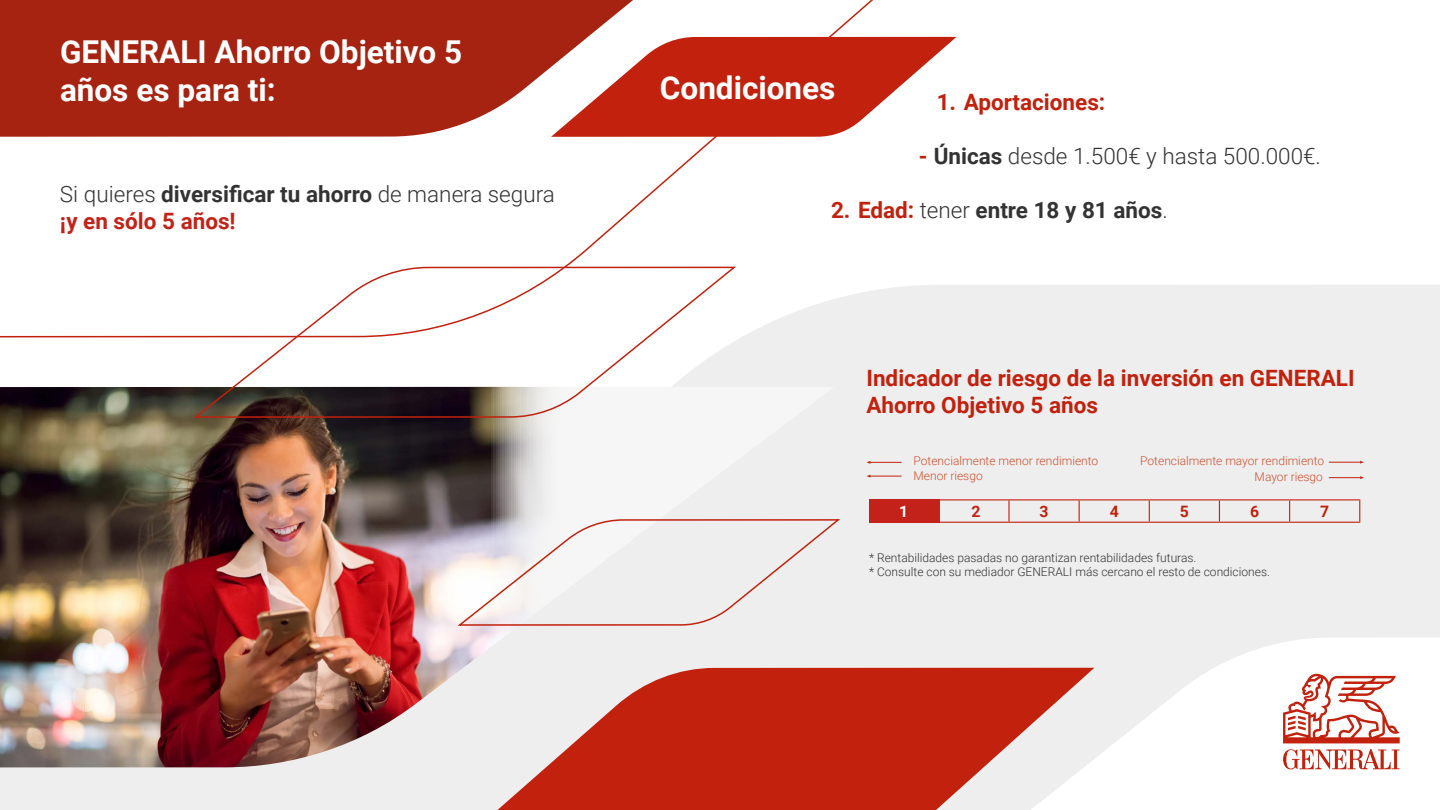
<style>
.page{position:relative;width:1440px;height:810px;background:#fff}
.page>*{position:absolute;margin:0;border:0;box-sizing:border-box;transform-origin:0 0}
.H3-BLANCO{font:700 31.5px/37.8px "Roboto";color:#fff}
.Cuerpo_gris{font:300 22.5px "Roboto";color:#333}
.Cuerpo_gris-2{font:700 22.5px/27px "Roboto";color:#c1210d}
.t1{font:700 22.5px "Roboto";color:#333}
.Cuerpo_gris-3{font:700 22.5px "Roboto";color:#c22218}
.t2{font:700 15.75px "Roboto";color:#c1210d}
.t3{font:700 15.75px "Roboto";color:#c22218}
.Notas{font:700 15.75px "Roboto";color:#fff}
.Notas-2{font:300 12px "Roboto";color:#333}
.Notas-3{font:300 12px "Roboto";color:#ce502f}
.s1{font-weight:700}
.s2{font-weight:700;color:#c1210d}
.s3{color:#c1210d}
.s4{font-weight:300}
</style>
<div class="page">
<div style="left:0;top:746px;width:280px;height:64px;background:#eee"></div>
<div style="left:159px;top:285px;width:1281px;height:525px;background:#eee"></div>
<svg style="left:0;top:0;width:817px;height:137px;background:#b24030"></svg>
<svg style="left:551px;top:37px;width:405px;height:100px"></svg>
<svg style="left:888px;top:637px;width:552px;height:173px"></svg>
<svg style="left:1283px;top:749px;width:117px;height:20px"></svg>
<svg style="left:1283px;top:673px;width:117px;height:70px"></svg>
<div style="left:567px;top:387px;width:267px;height:281px;background:#eee"></div>
<img style="left:0;top:387px;width:567px;height:381px">
<svg style="left:424px;top:668px;width:670px;height:142px;background:#d0685b"></svg>
<svg style="left:194px;top:266px;width:544px;height:153px"></svg>
<svg style="left:458px;top:518px;width:384px;height:109px"></svg>
<hr style="left:1009px;top:499px;width:70px;height:1px;background:#c1210d">
<hr style="left:1079px;top:499px;width:70px;height:1px;background:#c1210d">
<svg style="left:1079px;top:500px;width:1px;height:22px"></svg>
<hr style="left:1149px;top:499px;width:70px;height:1px;background:#c1210d">
<svg style="left:1149px;top:500px;width:1px;height:22px"></svg>
<hr style="left:1219px;top:499px;width:71px;height:1px;background:#c1210d">
<svg style="left:1219px;top:500px;width:1px;height:22px"></svg>
<hr style="left:1290px;top:499px;width:70px;height:1px;background:#c1210d">
<svg style="left:1289px;top:500px;width:1px;height:22px"></svg>
<svg style="left:1359px;top:500px;width:1px;height:22px"></svg>
<hr style="left:1009px;top:522px;width:70px;height:1px;background:#c1210d">
<hr style="left:1079px;top:522px;width:70px;height:1px;background:#c1210d">
<hr style="left:1149px;top:522px;width:70px;height:1px;background:#c1210d">
<hr style="left:1219px;top:522px;width:71px;height:1px;background:#c1210d">
<hr style="left:1290px;top:522px;width:70px;height:1px;background:#c1210d">
<hr style="left:939px;top:499px;width:70px;height:1px;background:#c1210d">
<hr style="left:1008px;top:500px;width:2px;height:22px;background:#c1210d">
<hr style="left:939px;top:522px;width:70px;height:1px;background:#c1210d">
<hr style="left:870px;top:476px;width:32px;height:1px;background:#c1210d">
<svg style="left:866px;top:475px;width:5px;height:3px"></svg>
<hr style="left:1329px;top:477px;width:32px;height:1px;background:#c1210d">
<hr style="left:1329px;top:462px;width:32px;height:1px;background:#c1210d">
<svg style="left:1360px;top:461px;width:4px;height:3px"></svg>
<hr style="left:870px;top:462px;width:32px;height:1px;background:#c1210d">
<svg style="left:866px;top:461px;width:5px;height:3px"></svg>
<div style="left:869px;top:499px;width:71px;height:24px;background:#c22219"></div>
<p class="H3-BLANCO" style="left:60px;top:32px;width:404px">GENERALI Ahorro Objetivo 5 años es para ti:</p>
<p class="Cuerpo_gris" style="left:60px;top:178px;width:496px">Si quieres <span class="s1">diversificar tu ahorro</span> de manera segura</p>
<p class="Cuerpo_gris-3" style="left:60px;top:205px;width:177px">¡y en sólo 5 años!</p>
<p class="H3-BLANCO" style="left:660px;top:68px;width:177px">Condiciones</p>
<p class="Cuerpo_gris-2" style="left:937px;top:88px;width:170px">1. Aportaciones:</p>
<p class="Cuerpo_gris" style="left:919px;top:140px;width:404px"><span class="s2">-</span> <span class="s1">Únicas</span> desde 1.500€ y hasta 500.000€.</p>
<p class="t1" style="left:831px;top:194px;width:338px"><span class="s3">2. Edad:</span> <span class="s4">tener</span> entre 18 y 81 años<span class="s4">.</span></p>
<p class="Cuerpo_gris-2" style="left:866px;top:364px;width:490px">Indicador de riesgo de la inversión en GENERALI<br>Ahorro Objetivo 5 años</p>
<p class="Notas" style="left:899px;top:500px;width:11px">1</p>
<p class="Notas-3" style="left:914px;top:452px;width:186px">Potencialmente menor rendimiento</p>
<p class="Notas-3" style="left:914px;top:467px;width:71px">Menor riesgo</p>
<p class="Notas-3" style="left:1140px;top:452px;width:185px">Potencialmente mayor rendimiento</p>
<p class="Notas-3" style="left:1255px;top:468px;width:70px">Mayor riesgo</p>
<p class="t3" style="left:971px;top:500px;width:11px">2</p>
<p class="t2" style="left:1040px;top:500px;width:11px">3</p>
<p class="t2" style="left:1110px;top:500px;width:11px">4</p>
<p class="t2" style="left:1180px;top:500px;width:11px">5</p>
<p class="t2" style="left:1250px;top:500px;width:11px">6</p>
<p class="t2" style="left:1320px;top:500px;width:11px">7</p>
<p class="Notas-2" style="left:869px;top:549px;width:329px">* Rentabilidades pasadas no garantizan rentabilidades futuras.</p>
<p class="Notas-2" style="left:869px;top:564px;width:402px">* Consulte con su mediador GENERALI más cercano el resto de condiciones.</p>
</div>
